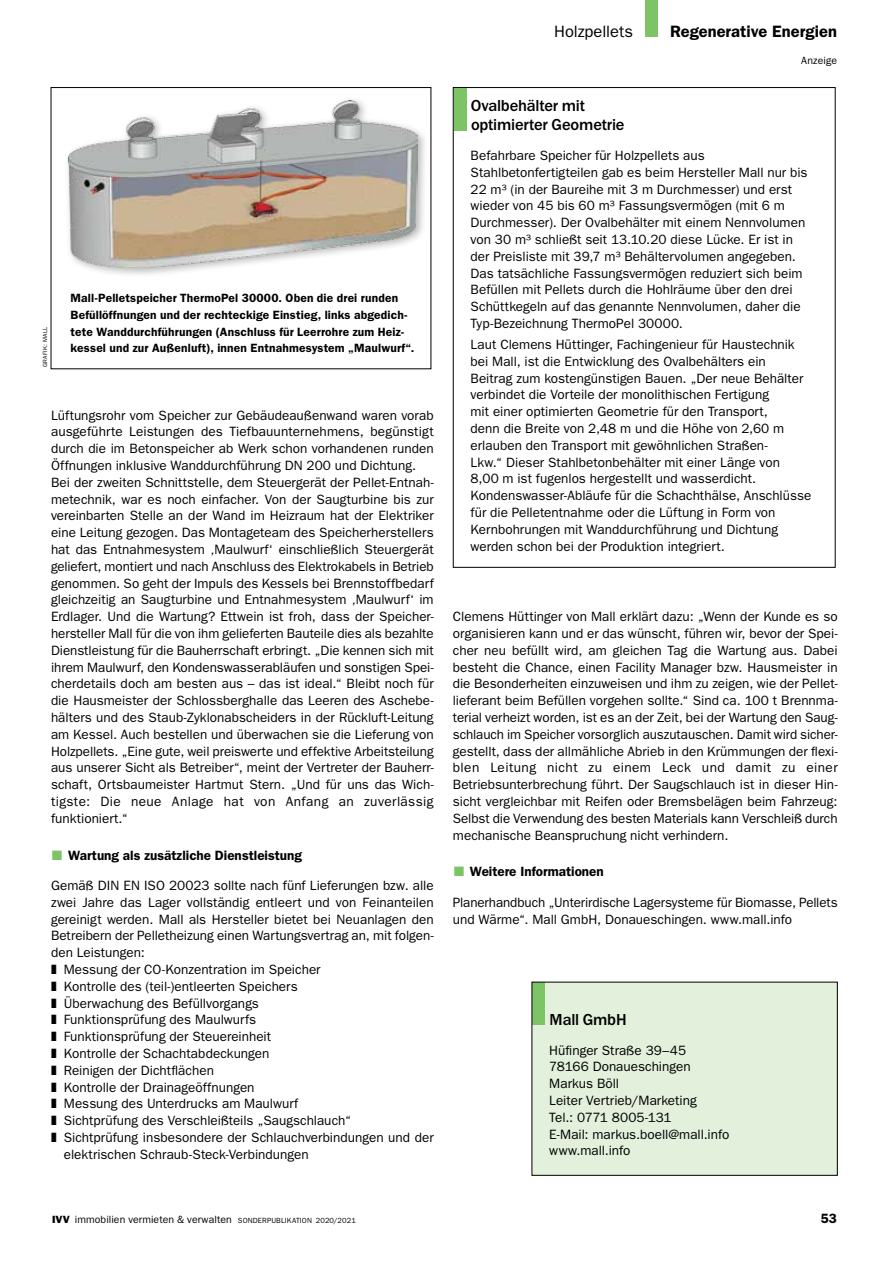
<style>
.page{position:relative;width:893px;height:1263px;background:#fff}
.page>*{position:absolute;margin:0;border:0;box-sizing:border-box;transform-origin:0 0}
.t1{font:500 16.5px/19.5px "ITC Franklin Gothic Std";letter-spacing:-.015em;color:#000}
.t2{font:600 16.5px "ITC Franklin Gothic Std";color:#000}
.t3{font:16.5px "ITC Franklin Gothic Std";color:#000}
.t4{font:13.5px/16.8px "ITC Franklin Gothic Std";color:#000}
.t5{font:600 13.5px "ITC Franklin Gothic Std";color:#000}
.t6{font:600 12px/16.8px "ITC Franklin Gothic Std";letter-spacing:.015em;color:#000}
.t7{font:10.5px "ITC Franklin Gothic Std";letter-spacing:.01em;color:#000}
.t8{font:6px "ITC Franklin Gothic Std";letter-spacing:.04em;color:#000}
.s1{color:#7cc466}
.s2{font-family:"ITC Franklin Gothic Std Hvy"}
.s3{font-size:7.5px}
</style>
<div class="page">
<div style="left:532px;top:982px;width:305px;height:193px;background:#e2f0dc"></div>
<div style="left:532px;top:982px;width:13px;height:43px;background:#7cc466"></div>
<div style="left:531px;top:982px;width:307px;height:194px;border:1px solid #000"></div>
<div style="left:454px;top:88px;width:12px;height:42px;background:#7cc466"></div>
<div style="left:63px;top:95px;width:365px;height:184px;background:#000;opacity:.3"></div>
<img style="left:68px;top:100px;width:350px;height:168px">
<p class="t8" style="left:42px;top:367px;width:42px;rotate:-90deg">Grafik: Mall</p>
<p class="t6" style="left:71px;top:289px;width:345px">Mall-Pelletspeicher ThermoPel 30000. Oben die drei runden Befüllöffnungen und der rechteckige Einstieg, links abgedich&shy;tete Wanddurchführungen (Anschluss für Leerrohre zum Heiz&shy;kessel und zur Außenluft), innen Entnahmesystem „Maulwurf“.</p>
<p class="t4" style="left:51px;top:407px;width:384px">Lüftungsrohr vom Speicher zur Gebäudeaußenwand waren vorab ausgeführte Leistungen des Tiefbauunternehmens, begünstigt durch die im Betonspeicher ab Werk schon vorhandenen runden Öffnungen inklusive Wanddurchführung DN 200 und Dichtung.<br>Bei der zweiten Schnittstelle, dem Steuergerät der Pellet-Entnah&shy;metechnik, war es noch einfacher. Von der Saugturbine bis zur vereinbarten Stelle an der Wand im Heizraum hat der Elektriker eine Leitung gezogen. Das Montageteam des Speicherherstellers hat das Entnahmesystem ‚Maulwurf‘ einschließlich Steuergerät geliefert, montiert und nach Anschluss des Elektrokabels in Betrieb genommen. So geht der I mpuls des Kessels bei Brennstoffbedarf gleichzeitig an Saugturbine und Entnahmesystem ‚Maulwurf‘ im Erdlager. U nd die Wartung? Ettwein ist froh, dass der Speicher&shy;hersteller Mall für die von ihm gelieferten Bauteile dies als bezahlte Dienstleistung für die Bauherrschaft erbringt. „Die kennen sich mit ihrem Maulwurf, den Kondenswasserabläufen und sonstigen Spei&shy;cherdetails doch am besten aus – das ist ideal.“ Bleibt noch für die Hausmeister der Schlossberghalle das Leeren des Aschebe&shy;hälters und des Staub-Zyklonabscheiders in der Rückluft-Leitung am Kessel. Auch bestellen und überwachen sie die Lieferung von Holzpellets. „Eine gute, weil preiswerte und effektive Arbeitsteilung aus unserer Sicht als Betreiber“, meint der Vertreter der Bauherr&shy;schaft, Ortsbaumeister Hartmut Stern. „U nd für uns das Wich&shy;tigste: Die neue Anlage hat von Anfang an zuverlässig funktioniert.“</p>
<p class="t5" style="left:52px;top:847px;width:252px"><span class="s1">■</span> Wartung als zusätzliche Dienstleistung</p>
<p class="t4" style="left:51px;top:877px;width:55px">Gemäß DIN</p>
<p class="t4" style="left:124px;top:877px;width:28px">EN ISO</p>
<p class="t4" style="left:169px;top:877px;width:266px">20023 sollte nach fünf Lieferungen bzw. alle</p>
<p class="t4" style="left:51px;top:894px;width:384px">zwei Jahre das Lager vollständig entleert und von Feinanteilen</p>
<p class="t4" style="left:51px;top:911px;width:384px">gereinigt werden. Mall als Hersteller bietet bei Neuanlagen den</p>
<p class="t4" style="left:51px;top:927px;width:384px">Betreibern der Pelletheizung einen Wartungsvertrag an, mit folgen-</p>
<p class="t4" style="left:51px;top:944px;width:95px">den Leistungen:</p>
<p class="t4" style="left:51px;top:961px;width:271px">❚ Messung der CO-Konzentration im Speicher</p>
<p class="t4" style="left:51px;top:978px;width:248px">❚ Kontrolle des (teil-)entleerten Speichers</p>
<p class="t4" style="left:51px;top:995px;width:209px">❚ Überwachung des Befüllvorgangs</p>
<p class="t4" style="left:51px;top:1011px;width:207px">❚ Funktionsprüfung des Maulwurfs</p>
<p class="t4" style="left:51px;top:1028px;width:222px">❚ Funktionsprüfung der Steuereinheit</p>
<p class="t4" style="left:51px;top:1045px;width:220px">❚ Kontrolle der Schachtabdeckungen</p>
<p class="t4" style="left:51px;top:1062px;width:164px">❚ Reinigen der Dichtflächen</p>
<p class="t4" style="left:51px;top:1079px;width:205px">❚ Kontrolle der Drainageöffnungen</p>
<p class="t4" style="left:51px;top:1095px;width:249px">❚ Messung des U nterdrucks am Maulwurf</p>
<p class="t4" style="left:51px;top:1112px;width:302px">❚ Sichtprüfung des Verschleißteils „Saugschlauch“</p>
<p class="t4" style="left:51px;top:1129px;width:384px">❚ Sichtprüfung insbesondere der Schlauchverbindungen und der</p>
<p class="t4" style="left:64px;top:1146px;width:246px">elektrischen Schraub-Steck-Verbindungen</p>
<p class="t3" style="left:554px;top:22px;width:80px">Holzpellets</p>
<p class="t2" style="left:670px;top:21px;width:168px">Regenerative Energien</p>
<p class="t7" style="left:801px;top:55px;width:38px">Anzeige</p>
<p class="t1" style="left:471px;top:96px;width:155px">Ovalbehälter mit optimierter Geometrie</p>
<p class="t4" style="left:471px;top:147px;width:338px">Befahrbare Speicher für Holzpellets aus Stahlbetonfertigteilen gab es beim Hersteller Mall nur bis 22 m³ (in der Baureihe mit 3 m Durchmesser) und erst wieder von 45 bis 60 m³ Fassungsvermögen (mit 6 m Durchmesser). Der Ovalbehälter mit einem Nennvolumen von 30 m³ schließt seit 13.10.20 diese Lücke. Er ist in der Preisliste mit 39,7 m³ Behältervolumen angegeben.<br>Das tatsächliche Fassungsvermögen reduziert sich beim Befüllen mit Pellets durch die Hohlräume über den drei Schüttkegeln auf das genannte Nennvolumen, daher die Typ-Bezeichnung ThermoPel 30000.</p>
<p class="t4" style="left:471px;top:336px;width:342px">Laut Clemens Hüttinger, Fachingenieur für Haustechnik bei Mall, ist die Entwicklung des Ovalbehälters ein<br>Beitrag zum kostengünstigen Bauen. „Der neue Behälter verbindet die Vorteile der monolithischen Fertigung<br>mit einer optimierten Geometrie für den Transport,<br>denn die Breite von 2,48 m und die Höhe von 2,60 m erlauben den Transport mit gewöhnlichen Straßen-<br>Lkw.“ Dieser Stahlbetonbehälter mit einer Länge von 8,00 m ist fugenlos hergestellt und wasserdicht.<br>Kondenswasser-Abläufe für die Schachthälse, Anschlüsse für die Pelletentnahme oder die Lüftung in Form von Kernbohrungen mit Wanddurchführung und Dichtung werden schon bei der Produktion integriert.</p>
<p class="t4" style="left:453px;top:608px;width:386px;text-align:justify">Clemens Hüttinger von Mall erklärt dazu: „Wenn der Kunde es so organisieren kann und er das wünscht, führen wir, bevor der Spei&shy;cher neu befüllt wird, am gleichen Tag die Wartung aus. Dabei besteht die Chance, einen Facility Manager bzw. Hausmeister in die Besonderheiten einzuweisen und ihm zu zeigen, wie der Pellet&shy;lieferant beim Befüllen vorgehen sollte.“ Sind ca. 100 t Brennma&shy;terial verheizt worden, ist es an der Zeit, bei der Wartung den Saug&shy;schlauch im Speicher vorsorglich auszutauschen. Damit wird sicher&shy;gestellt, dass der allmähliche Abrieb in den Krümmungen der flexi&shy;blen Leitung nicht zu einem Leck und damit zu einer Betriebsunterbrechung führt. Der Saugschlauch ist in dieser Hin&shy;sicht vergleichbar mit Reifen oder Bremsbelägen beim Fahrzeug:<br>Selbst die Verwendung des besten Materials kann Verschleiß durch mechanische Beanspruchung nicht verhindern.</p>
<p class="t5" style="left:453px;top:864px;width:152px"><span class="s1">■</span> Weitere Informationen</p>
<p class="t4" style="left:453px;top:894px;width:386px">Planerhandbuch „U nterirdische Lagersysteme für Biomasse, Pellets und Wärme“. Mall GmbH, Donaueschingen. www.mall.info</p>
<p class="t1" style="left:550px;top:1010px;width:79px">Mall GmbH</p>
<p class="t4" style="left:549px;top:1042px;width:182px">Hüfinger Straße 39–45<br>78166 Donaueschingen<br>Markus Böll<br>Leiter Vertrieb/Marketing<br>Tel.: 0771 8005-131<br>E-Mail: markus.boell@mall.info www.mall.info</p>
<p class="t7" style="left:52px;top:1213px;width:305px"><span class="s2">IVV</span> immobilien vermieten &amp; verwalten <span class="s3">sonderpublikation 2020/2021</span></p>
<p class="t5" style="left:821px;top:1211px;width:18px">53</p>
</div>
